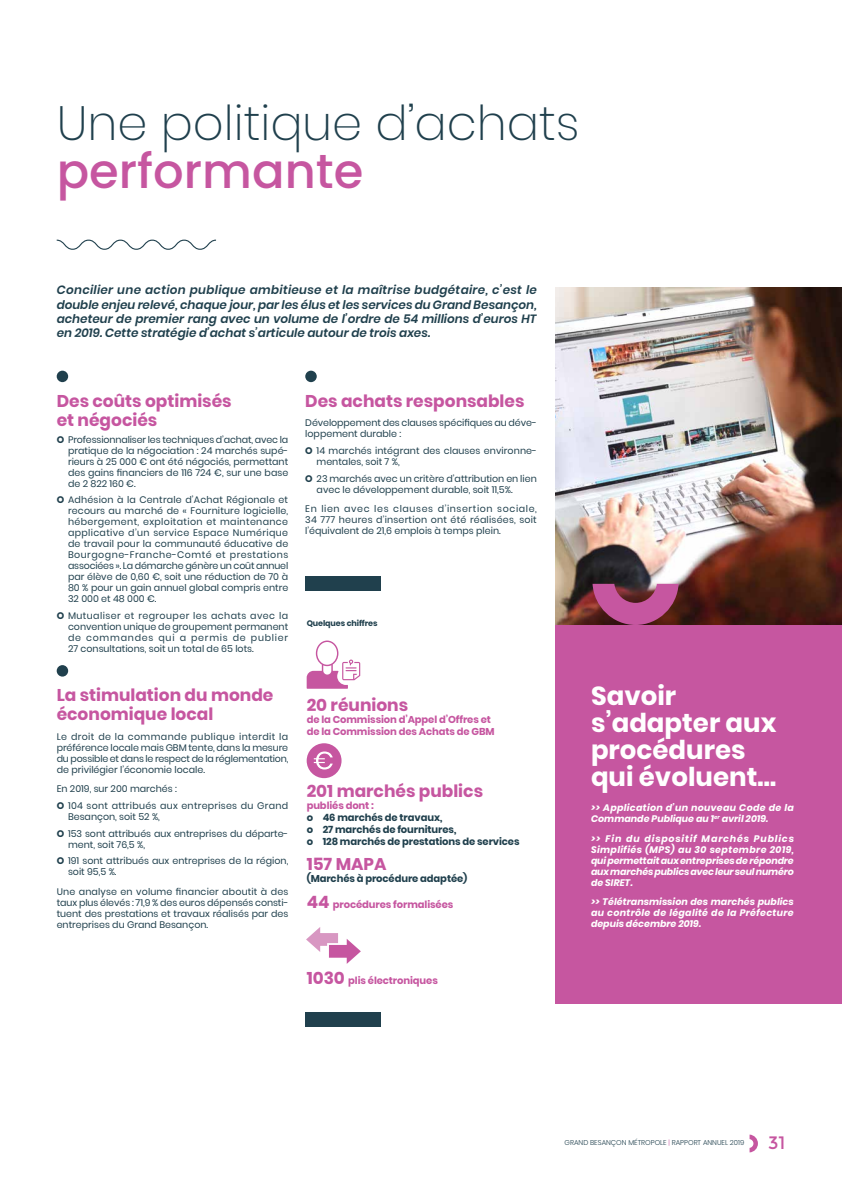
<style>
.page{position:relative;width:842px;height:1191px;background:#fff}
.page>*{position:absolute;margin:0;border:0;box-sizing:border-box;transform-origin:0 0}
.t1{font:200 48px "Poppins";color:#20404d}
.t2{font:500 48px "Poppins";color:#c656a0}
.t3{font:700 26px/27px "Poppins";color:#fff}
.t4{font:18px "Montserrat";color:#c656a0}
.t5{font:700 17px/19px "Poppins";color:#c656a0}
.t6{font:italic 600 12px/14.4px "Poppins";color:#20404d;text-align:justify}
.t7{font:700 10px/12px "Poppins";letter-spacing:-.01em;color:#c656a0}
.t8{font:700 10px/12px "Poppins";letter-spacing:-.01em;color:#20404d}
.t9{font:9.5px/11px "Poppins";color:#20404d;text-align:justify}
.t10{font:italic 700 9.5px/11px "Poppins";color:#fff;text-align:justify}
.t11{font:9.5px/16.7px "Poppins";letter-spacing:.025em;color:#20404d}
.t12{font:700 8px "Poppins";letter-spacing:-.01em;color:#20404d}
.t13{font:300 7px "Poppins";color:#20404d}
.s1{font-weight:700}
.s2{font-size:17px}
.s3{color:#c656a0}
</style>
<div class="page">
<div style="left:57px;top:371px;width:11px;height:11px;background:#20404d;border-radius:50%"></div>
<div style="left:57px;top:665px;width:11px;height:11px;background:#20404d;border-radius:50%"></div>
<div style="left:305px;top:371px;width:12px;height:11px;background:#20404d;border-radius:50%"></div>
<div style="left:305px;top:576px;width:76px;height:14px;background:#20404d"></div>
<div style="left:305px;top:1012px;width:76px;height:14px;background:#20404d"></div>
<svg style="left:57px;top:240px;width:159px;height:10px"></svg>
<div style="left:556px;top:625px;width:286px;height:378px;background:#c656a0"></div>
<img style="left:556px;top:287px;width:286px;height:338px">
<svg style="left:592px;top:584px;width:87px;height:41px;background:#98436c"></svg>
<svg style="left:307px;top:640px;width:53px;height:48px"></svg>
<svg style="left:307px;top:743px;width:35px;height:35px"></svg>
<svg style="left:306px;top:927px;width:55px;height:37px"></svg>
<svg style="left:749px;top:1134px;width:9px;height:18px"></svg>
<h1 class="t1" style="left:57px;top:95px;width:524px">Une politique d’achats</h1>
<h1 class="t2" style="left:57px;top:143px;width:308px">performante</h1>
<p class="t6" style="left:57px;top:283px;width:482px">Concilier une action publique ambitieuse et la maîtrise budgétaire, c’est le double enjeu relevé, chaque jour, par les élus et les services du Grand Besançon, acheteur de premier rang avec un volume de l’ordre de 54 millions d’euros HT en 2019. Cette stratégie d’achat s’articule autour de trois axes.</p>
<h3 class="t5" style="left:57px;top:391px;width:176px">Des coûts optimisés et négociés</h3>
<p class="t9" style="left:68px;top:434px;width:222px;text-indent:-11px"><span class="s1">O</span> Professionnaliser les techniques d’achat, avec la pratique de la négociation : 24 marchés supé&shy;rieurs à 25 000 € ont été négociés, permettant des gains financiers de 116 724 €, sur une base de 2 822 160 €.</p>
<p class="t9" style="left:68px;top:494px;width:222px;text-indent:-11px"><span class="s1">O</span> Adhésion à la Centrale d’Achat Régionale et recours au marché de « Fourniture logicielle, hébergement, exploitation et maintenance applicative d’un service Espace Numérique de travail pour la communauté éducative de Bourgogne-Franche-Comté et prestations associées ». La démarche génère un coût annuel par élève de 0,60 €, soit une réduction de 70 à 80 % pour un gain annuel global compris entre 32 000 et 48 000 €.</p>
<p class="t9" style="left:68px;top:610px;width:222px;text-indent:-11px"><span class="s1">O</span> Mutualiser et regrouper les achats avec la convention unique de groupement permanent de commandes qui a permis de publier 27 consultations, soit un total de 65 lots.</p>
<h3 class="t5" style="left:57px;top:686px;width:218px">La stimulation du monde économique local</h3>
<p class="t9" style="left:57px;top:731px;width:233px">Le droit de la commande publique interdit la préférence locale mais GBM tente, dans la mesure du possible et dans le respect de la réglementation, de privilégier l’économie locale.</p>
<p class="t11" style="left:57px;top:780px;width:233px">En 2019, sur 200 marchés :<br><span class="s1">O</span> 104 sont attribués aux entreprises du Grand</p>
<p class="t9" style="left:57px;top:808px;width:233px;line-height:16.7px;text-indent:11px">Besançon, soit 52 %,<br><span class="s1">O</span> 153 sont attribués aux entreprises du départe-</p>
<p class="t9" style="left:57px;top:836px;width:233px;line-height:16.7px;text-indent:11px">ment, soit 76,5 %,<br><span class="s1">O</span> 191 sont attribués aux entreprises de la région,</p>
<p class="t9" style="left:57px;top:862px;width:233px;line-height:19.5px;text-indent:11px">soit 95,5 %.<br>Une analyse en volume financier aboutit à des</p>
<p class="t9" style="left:57px;top:897px;width:233px">taux plus élevés : 71,9 % des euros dépensés consti&shy;tuent des prestations et travaux réalisés par des entreprises du Grand Besançon.</p>
<h3 class="t5" style="left:305px;top:391px;width:221px">Des achats responsables</h3>
<p class="t9" style="left:305px;top:417px;width:233px">Développement des clauses spécifiques au déve&shy;loppement durable :</p>
<p class="t9" style="left:317px;top:445px;width:222px;text-indent:-11px"><span class="s1">O</span> 14 marchés intégrant des clauses environne&shy;mentales, soit 7 %,</p>
<p class="t9" style="left:317px;top:473px;width:222px;text-indent:-11px"><span class="s1">O</span> 23 marchés avec un critère d’attribution en lien avec le développement durable, soit 11,5%.</p>
<p class="t9" style="left:305px;top:503px;width:233px">En lien avec les clauses d’insertion sociale, 34 777 heures d’insertion ont été réalisées, soit l’équivalent de 21,6 emplois à temps plein.</p>
<p class="t12" style="left:307px;top:618px;width:72px">Quelques chiffres</p>
<h3 class="t5" style="left:307px;top:696px;width:103px">20 réunions</h3>
<p class="t7" style="left:307px;top:714px;width:189px">de la Commission d’Appel d’Offres et de la Commission des Achats de GBM</p>
<h3 class="t5" style="left:307px;top:781px;width:178px">201 marchés publics</h3>
<p class="t7" style="left:307px;top:799px;width:69px">publiés dont :</p>
<p class="t8" style="left:307px;top:811px;width:214px">o 46 marchés de travaux,<br>o 27 marchés de fournitures,<br>o 128 marchés de prestations de services</p>
<h3 class="t5" style="left:307px;top:855px;width:81px">157 MAPA</h3>
<p class="t8" style="left:307px;top:873px;width:162px">(Marchés à procédure adaptée)</p>
<p class="t7" style="left:307px;top:898px;width:148px"><span class="s2">44</span> procédures formalisées</p>
<p class="t7" style="left:307px;top:975px;width:133px"><span class="s2">1030</span> plis électroniques</p>
<h2 class="t3" style="left:591px;top:682px;width:187px">Savoir s’adapter aux procédures qui évoluent…</h2>
<p class="t10" style="left:591px;top:802px;width:204px">&gt;&gt; Application d’un nouveau Code de la<br>Commande Publique au 1<sup>er</sup> avril 2019.</p>
<p class="t10" style="left:591px;top:833px;width:204px">&gt;&gt; Fin du dispositif Marchés Publics Simplifiés (MPS) au 30 septembre 2019, qui permettait aux entreprises de répondre aux marchés publics avec leur seul numéro de SIRET.</p>
<p class="t10" style="left:591px;top:896px;width:204px">&gt;&gt; Télétransmission des marchés publics au contrôle de légalité de la Préfecture depuis décembre 2019.</p>
<p class="t13" style="left:565px;top:1138px;width:181px">GRAND BESANÇON MÉTROPOLE <span class="s3">|</span> RAPPORT ANNUEL 2019</p>
<h3 class="t4" style="left:768px;top:1132px;width:19px">31</h3>
</div>
